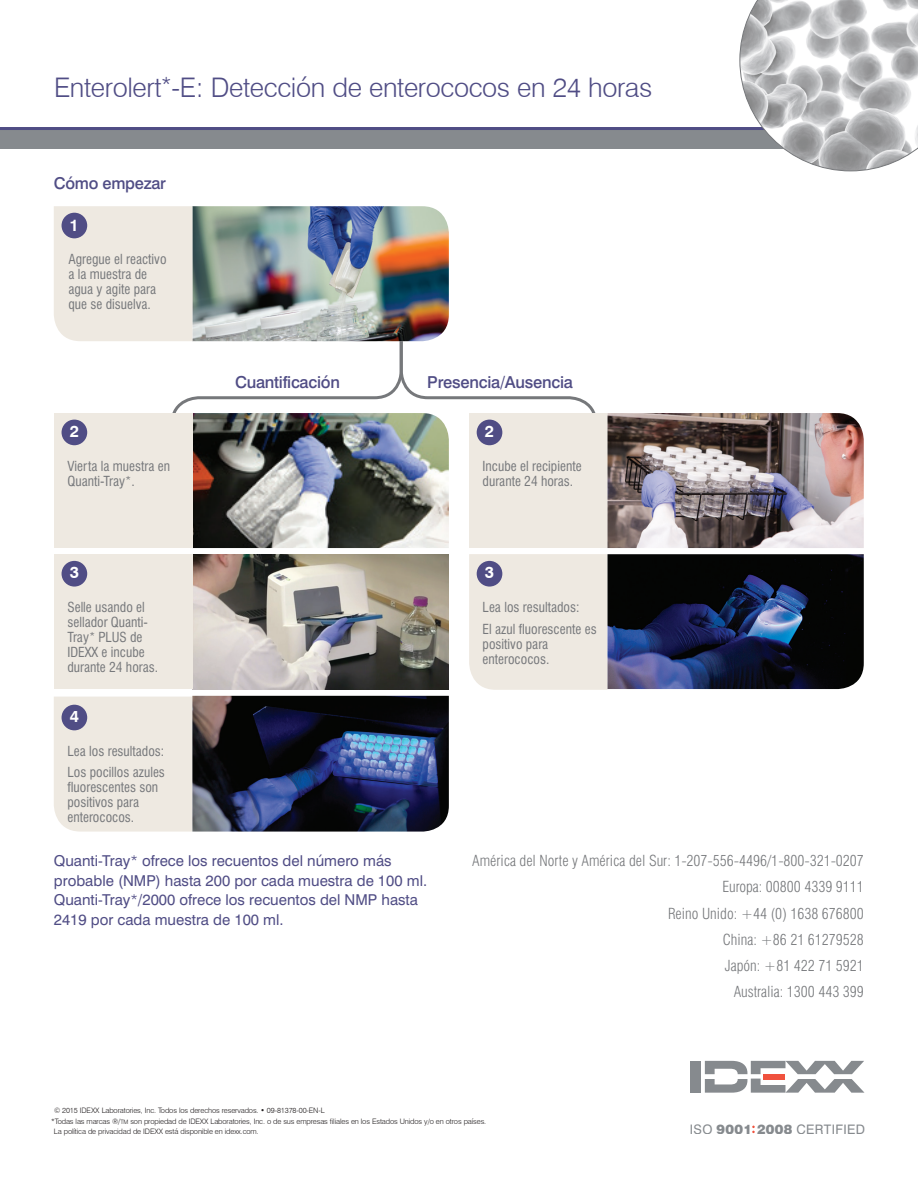
<style>
.page{position:relative;width:918px;height:1188px;background:#fff}
.page>*{position:absolute;margin:0;border:0;box-sizing:border-box;transform-origin:0 0}
.t1{font:300 27px "Swiss 721 BT";letter-spacing:-.015em;color:#504d85}
.t2{font:500 16.5px "Swiss 721 BT";letter-spacing:-.015em;color:#504d85}
.t3{font:500 16.35px "Swiss 721 BT";letter-spacing:-.015em;color:#504d85}
.t4{font:700 16.35px "Swiss 721 BT";color:#fff}
.t5{font:300 condensed 15px/26.2px "Swiss 721 BT";color:#76787b;text-align:right}
.t6{font:15px/19.5px "Swiss 721 BT";color:#504d85}
.t7{font:condensed 13.5px/15px "Swiss 721 BT";color:#76787b}
.t8{font:13.05px "Swiss 721 BT";letter-spacing:.025em;color:#868a8e}
.t9{font:300 7.5px "Swiss 721 BT";letter-spacing:-.015em;color:#231f20}
.s1{font-weight:300}
.s2{font-size:6px}
.s3{font-weight:900}
</style>
<div class="page">
<div style="left:0;top:129px;width:918px;height:19px;background:#868a8e"></div>
<svg style="left:404px;top:341px;width:192px;height:72px"></svg>
<svg style="left:172px;top:341px;width:232px;height:72px"></svg>
<hr style="left:0;top:127px;width:918px;height:3px;background:#504d85">
<svg style="left:739px;top:0;width:179px;height:171px"></svg>
<img style="left:192px;top:413px;width:257px;height:135px">
<img style="left:192px;top:554px;width:257px;height:135px">
<div style="left:54px;top:413px;width:138px;height:135px;background:#eee9e1"></div>
<div style="left:469px;top:413px;width:138px;height:135px;background:#eee9e1"></div>
<div style="left:54px;top:554px;width:138px;height:135px;background:#eee9e1"></div>
<div style="left:62px;top:561px;width:25px;height:26px;background:#504d85;border-radius:50%"></div>
<div style="left:62px;top:420px;width:25px;height:25px;background:#504d85;border-radius:50%"></div>
<div style="left:691px;top:1061px;width:10px;height:32px;background:#868a8e"></div>
<svg style="left:705px;top:1061px;width:159px;height:32px"></svg>
<svg style="left:752px;top:1126px;width:3px;height:7px"></svg>
<img style="left:54px;top:206px;width:395px;height:135px">
<div style="left:62px;top:213px;width:25px;height:25px;background:#504d85;border-radius:50%"></div>
<div style="left:469px;top:554px;width:369px;height:136px;background:#eee9e1"></div>
<img style="left:608px;top:554px;width:256px;height:135px">
<div style="left:477px;top:420px;width:25px;height:25px;background:#504d85;border-radius:50%"></div>
<img style="left:608px;top:413px;width:256px;height:135px">
<div style="left:54px;top:696px;width:138px;height:136px;background:#eee9e1"></div>
<img style="left:192px;top:696px;width:257px;height:136px">
<h1 class="t1" style="left:54px;top:71px;width:600px">Enterolert<sup>*</sup>-E: Detección de enterococos en 24 horas</h1>
<p class="t3" style="left:54px;top:173px;width:114px">Cómo empezar</p>
<p class="t4" style="left:70px;top:215px;width:11px">1</p>
<p class="t7" style="left:68px;top:251px;width:100px">Agregue el reactivo a la muestra de agua y agite para que se disuelva.</p>
<p class="t4" style="left:70px;top:421px;width:11px">2</p>
<p class="t7" style="left:68px;top:458px;width:104px">Vierta la muestra en<br>Quanti-Tray<span class="s1">*</span>.</p>
<p class="t4" style="left:70px;top:562px;width:11px">3</p>
<p class="t7" style="left:68px;top:599px;width:92px">Selle usando el sellador Quanti-<br>Tray<span class="s1">*</span> PLUS de<br>IDEXX e incube durante 24 horas.</p>
<p class="t4" style="left:70px;top:706px;width:11px">4</p>
<p class="t7" style="left:68px;top:740px;width:99px;line-height:21.8px">Lea los resultados:<br>Los pocillos azules</p>
<p class="t7" style="left:68px;top:780px;width:92px">fluorescentes son positivos para enterococos.</p>
<p class="t2" style="left:235px;top:372px;width:106px">Cuantificación</p>
<p class="t2" style="left:427px;top:372px;width:147px">Presencia/Ausencia</p>
<p class="t4" style="left:485px;top:421px;width:11px">2</p>
<p class="t7" style="left:483px;top:458px;width:101px">Incube el recipiente durante 24 horas.</p>
<p class="t4" style="left:485px;top:562px;width:11px">3</p>
<p class="t7" style="left:483px;top:596px;width:116px;line-height:21.8px">Lea los resultados:<br>El azul fluorescente es</p>
<p class="t7" style="left:483px;top:636px;width:68px">positivo para enterococos.</p>
<p class="t6" style="left:54px;top:851px;width:375px">Quanti-Tray<span class="s1">*</span> ofrece los recuentos del número más probable (NMP) hasta 200 por cada muestra de 100 ml.<br>Quanti-Tray<span class="s1">*</span>/2000 ofrece los recuentos del NMP hasta 2419 por cada muestra de 100 ml.</p>
<p class="t5" style="left:472px;top:848px;width:393px">América del Norte y América del Sur: 1-207-556-4496/1-800-321-0207<br>Europa: 00800 4339 9111<br>Reino Unido: +44 (0) 1638 676800<br>China: +86 21 61279528<br>Japón: +81 422 71 5921<br>Australia: 1300 443 399</p>
<p class="t9" style="left:54px;top:1106px;width:272px">© 2015 IDEXX Laboratories, Inc. Todos los derechos reservados. • 09-81378-00-EN-L</p>
<p class="t9" style="left:51px;top:1116px;width:437px">*Todas las marcas ®/<span class="s2">TM</span> son propiedad de IDEXX Laboratories, Inc. o de sus empresas filiales en los Estados Unidos y/o en otros países.</p>
<p class="t9" style="left:54px;top:1127px;width:206px">La política de privacidad de IDEXX está disponible en idexx.com.</p>
<p class="t8" style="left:690px;top:1122px;width:177px">ISO <span class="s3">9001 2008</span> CERTIFIED</p>
</div>
